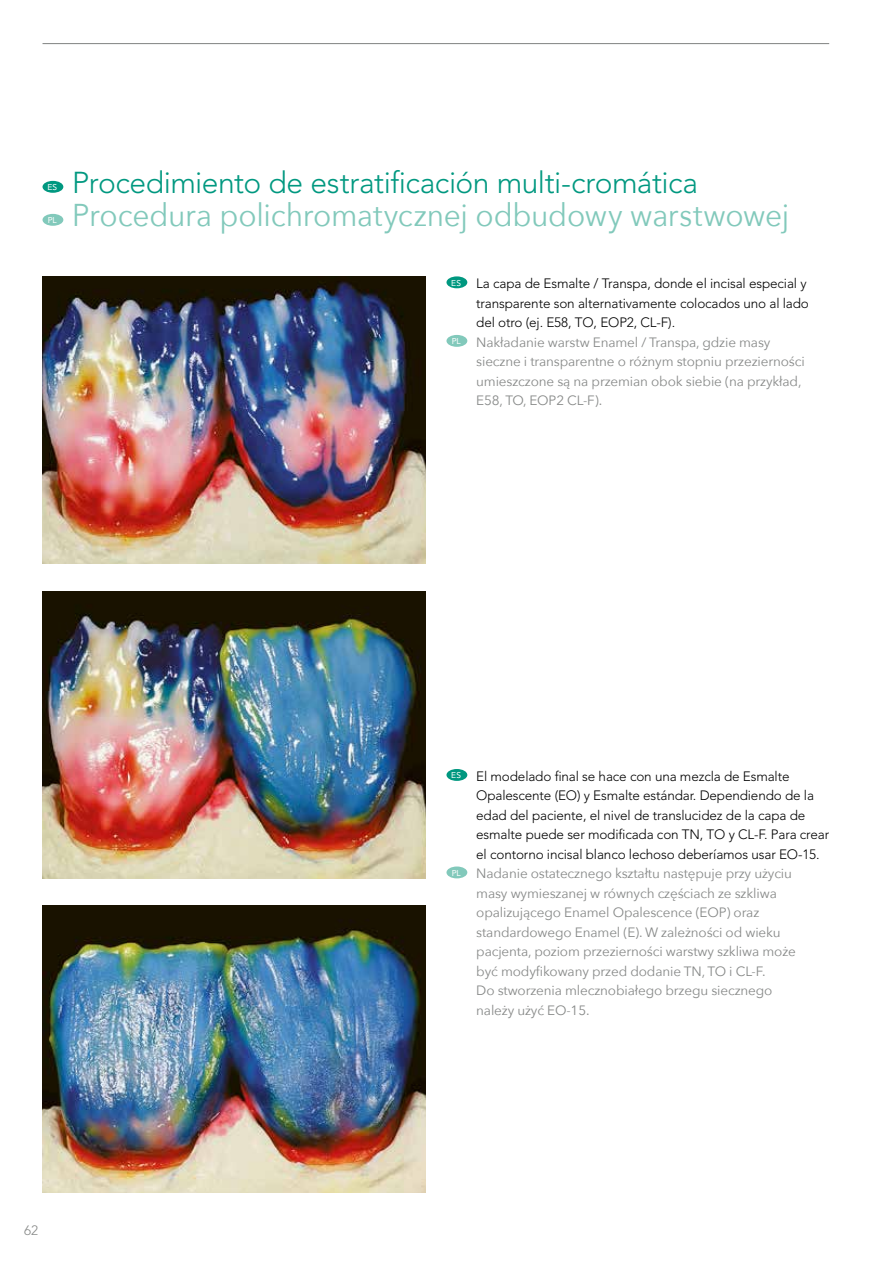
<style>
.page{position:relative;width:893px;height:1263px;background:#fff}
.page>*{position:absolute;margin:0;border:0;box-sizing:border-box;transform-origin:0 0}
.t1{font:31.5px "Avenir Next";letter-spacing:-.01em;color:#82c9bb;scale:.95 1}
.t2{font:300 30px "Avenir LT Std";letter-spacing:-.015em;color:#009880}
.t3{font:13.5px/19.5px "Avenir Next";letter-spacing:-.01em;color:#878988}
.t4{font:300 13.5px/19.5px "Avenir LT Std";letter-spacing:-.01em;color:#000}
.t5{font:300 13.5px "Avenir LT Pro";color:#878988}
.t6{font:8.4px "Avenir LT Std";color:#fff}
</style>
<div class="page">
<hr style="left:43px;top:43px;width:786px;height:1px;background:#878988">
<div style="left:43px;top:181px;width:20px;height:12px;background:#009880;border-radius:50%"></div>
<div style="left:43px;top:214px;width:20px;height:12px;background:#82c9bb;border-radius:50%"></div>
<div style="left:446px;top:276px;width:21px;height:12px;background:#009880;border-radius:50%"></div>
<div style="left:446px;top:335px;width:21px;height:12px;background:#82c9bb;border-radius:50%"></div>
<div style="left:446px;top:769px;width:21px;height:12px;background:#009880;border-radius:50%"></div>
<div style="left:446px;top:866px;width:21px;height:12px;background:#82c9bb;border-radius:50%"></div>
<img style="left:43px;top:591px;width:382px;height:287px">
<img style="left:43px;top:276px;width:382px;height:287px">
<img style="left:43px;top:906px;width:382px;height:287px">
<p class="t6" style="left:47px;top:182px;width:11px">ES</p>
<p class="t6" style="left:48px;top:215px;width:11px">PL</p>
<h2 class="t2" style="left:72px;top:165px;width:627px">Procedimiento de estratificación multi-cromática</h2>
<h1 class="t1" style="left:72px;top:188px;width:756px">Procedura polichromatycznej odbudowy warstwowej</h1>
<p class="t4" style="left:476px;top:274px;width:334px;text-indent:-25px"><sup>ES</sup> La capa de Esmalte / Transpa, donde el incisal especial y transparente son alternativamente colocados uno al lado del otro (ej. E58, TO, EOP2, CL-F).</p>
<p class="t3" style="left:476px;top:332px;width:330px;text-indent:-25px"><sup>PL</sup> Nakładanie warstw Enamel / Transpa, gdzie masy sieczne i transparentne o różnym stopniu przezierności umieszczone są na przemian obok siebie (na przykład, E58, TO, EOP2 CL-F).</p>
<p class="t5" style="left:24px;top:1222px;width:16px">62</p>
<p class="t4" style="left:476px;top:766px;width:354px;text-indent:-25px"><sup>ES</sup> El modelado final se hace con una mezcla de Esmalte Opalescente (EO) y Esmalte estándar. Dependiendo de la edad del paciente, el nivel de translucidez de la capa de esmalte puede ser modificada con TN, TO y CL-F. Para crear el contorno incisal blanco lechoso deberíamos usar EO-15.</p>
<p class="t3" style="left:476px;top:863px;width:321px;text-indent:-25px"><sup>PL</sup> Nadanie ostatecznego kształtu następuje przy użyciu masy wymieszanej w równych częściach ze szkliwa opalizującego Enamel Opalescence (EOP) oraz standardowego Enamel (E). W zależności od wieku pacjenta, poziom przezierności warstwy szkliwa może być modyfikowany przed dodanie TN, TO i CL-F.<br>Do stworzenia mlecznobiałego brzegu siecznego należy użyć EO-15.</p>
</div>
